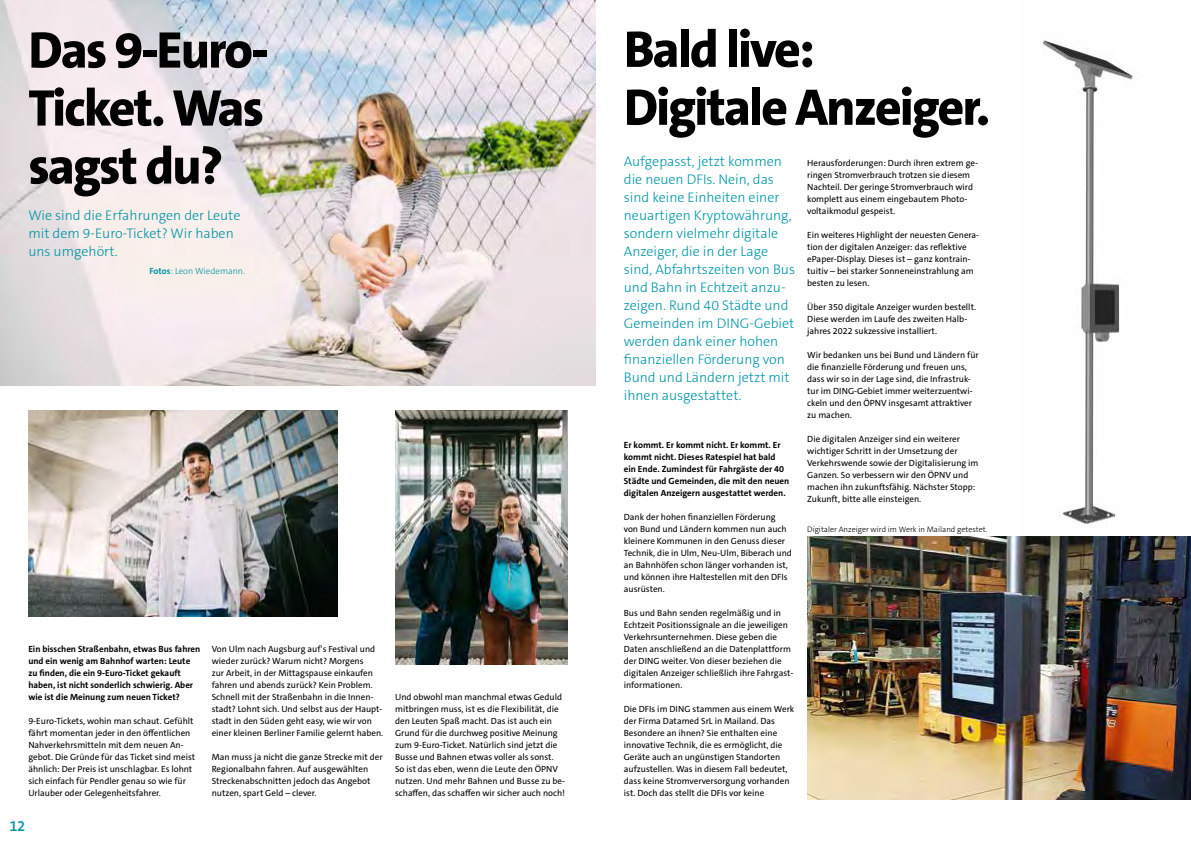
<style>
.page{position:relative;width:1191px;height:842px;background:#fff}
.page>*{position:absolute;margin:0;border:0;box-sizing:border-box;transform-origin:0 0}
.t1{font:800 52px/58px "The Sans C5";letter-spacing:-.04em;color:#000;text-align:justify}
.t2{font:600 15px "The Sans C5";color:#0095a5}
.t3{font:300 14px/18px "The Sans C5";color:#0097a8}
.t4{font:300 14px/18px "The Sans C5";color:#0095a5}
.t5{font:9px/12px "The Sans C5";color:#000}
.t6{font:700 9px/12px "The Sans C5";color:#000}
.t7{font:300 9px "The Sans C5";color:#0095a5}
.t8{font:300 8px "The Sans C5";color:#000}
.s1{font-weight:700}
</style>
<div class="page">
<img style="left:0;top:0;width:595px;height:385px">
<img style="left:28px;top:411px;width:310px;height:205px">
<img style="left:395px;top:411px;width:172px;height:253px">
<img style="left:1043px;top:38px;width:92px;height:487px">
<img style="left:807px;top:536px;width:384px;height:263px">
<h1 class="t1" style="left:28px;top:21px;width:242px">Das 9-Euro-Ticket. Was sagst du?</h1>
<h3 class="t4" style="left:28px;top:207px;width:213px">Wie sind die Erfahrungen der Leute mit dem 9-Euro-Ticket? Wir haben uns umgehört.</h3>
<p class="t7" style="left:149px;top:266px;width:97px"><span class="s1">Fotos</span>: Leon Wiedemann.</p>
<p class="t6" style="left:28px;top:643px;width:173px">Ein bisschen Straßenbahn, etwas Bus fahren und ein wenig am Bahnhof warten: Leute zu finden, die ein 9-Euro--Ticket gekauft haben, ist nicht sonderlich schwierig. Aber wie ist die Meinung zum neuen Ticket?</p>
<p class="t5" style="left:28px;top:715px;width:168px">9-Euro-Tickets, wohin man schaut. Gefühlt fährt momentan jeder in den öffentlichen Nahverkehrsmitteln mit dem neuen An&shy;gebot. Die Gründe für das Ticket sind meist ähnlich: Der Preis ist unschlagbar. Es lohnt sich einfach für Pendler genau so wie für Urlauber oder Gelegenheitsfahrer.</p>
<h2 class="t2" style="left:9px;top:816px;width:17px">12</h2>
<p class="t5" style="left:212px;top:643px;width:173px">Von Ulm nach Augsburg auf's Festival und wieder zurück? Warum nicht? Morgens<br>zur Arbeit, in der Mittagspause einkaufen fahren und abends zurück? Kein Problem.<br>Schnell mit der Straßenbahn in die Innen&shy;stadt? Lohnt sich. Und selbst aus der Haupt&shy;stadt in den Süden geht easy, wie wir von einer kleinen Berliner Familie gelernt haben.</p>
<p class="t5" style="left:212px;top:751px;width:172px">Man muss ja nicht die ganze Strecke mit der Regionalbahn fahren. Auf ausgewählten Streckenabschnitten jedoch das Angebot nutzen, spart Geld – clever.</p>
<p class="t5" style="left:395px;top:691px;width:172px">Und obwohl man manchmal etwas Geduld mitbringen muss, ist es die Flexibilität, die den Leuten Spaß macht. Das ist auch ein Grund für die durchweg positive Meinung zum 9-Euro-Ticket. Natürlich sind jetzt die Busse und Bahnen etwas voller als sonst.<br>So ist das eben, wenn die Leute den ÖPNV nutzen. Und mehr Bahnen und Busse zu be&shy;schaffen, das schaffen wir sicher auch noch!</p>
<h1 class="t1" style="left:624px;top:21px;width:368px">Bald live:<br>Digitale Anzeiger.</h1>
<p class="t3" style="left:624px;top:153px;width:173px">Aufgepasst, jetzt kommen die neuen DFIs. Nein, das sind keine Einheiten einer neuartigen Kryptowährung, sondern vielmehr digitale<br>Anzeiger, die in der Lage sind, Abfahrtszeiten von Bus und Bahn in Echtzeit anzu&shy;zeigen. Rund 40 Städte und<br>Gemeinden im DING-Gebiet werden dank einer hohen finanziellen Förderung von<br>Bund und Ländern jetzt mit ihnen ausgestattet.</p>
<p class="t6" style="left:624px;top:439px;width:167px">Er kommt. Er kommt nicht. Er kommt. Er kommt nicht. Dieses Ratespiel hat bald ein Ende. Zumindest für Fahrgäste der 40<br>Städte und Gemeinden, die mit den neuen digitalen Anzeigern ausgestattet werden.</p>
<p class="t5" style="left:624px;top:511px;width:169px">Dank der hohen finanziellen Förderung von Bund und Ländern kommen nun auch kleinere Kommunen in den Genuss dieser Technik, die in Ulm, Neu-Ulm, Biberach und an Bahnhöfen schon länger vorhanden ist, und können ihre Haltestellen mit den DFIs ausrüsten.</p>
<p class="t5" style="left:624px;top:607px;width:171px">Bus und Bahn senden regelmäßig und in Echtzeit Positionssignale an die jeweiligen Verkehrsunternehmen. Diese geben die Daten anschließend an die Datenplattform der DING weiter. Von dieser beziehen die digitalen Anzeiger schließlich ihre Fahrgast&shy;informationen.</p>
<p class="t5" style="left:624px;top:703px;width:172px">Die DFIs im DING stammen aus einem Werk der Firma Datamed SrL in Mailand. Das Besondere an ihnen? Sie enthalten eine innovative Technik, die es ermöglicht, die Geräte auch an ungünstigen Standorten aufzustellen. Was in diesem Fall bedeutet, dass keine Stromverversorgung vorhanden ist. Doch das stellt die DFIs vor keine</p>
<p class="t5" style="left:807px;top:157px;width:172px">Herausforderungen: Durch ihren extrem ge&shy;ringen Stromverbrauch trotzen sie diesem Nachteil. Der geringe Stromverbrauch wird komplett aus einem eingebautem Photo&shy;voltaikmodul gespeist.</p>
<p class="t5" style="left:807px;top:229px;width:173px">Ein weiteres Highlight der neuesten Genera&shy;tion der digitalen Anzeiger: das reflektive ePaper-Display. Dieses ist – ganz kontrain&shy;tuitiv – bei starker Sonneneinstrahlung am besten zu lesen.</p>
<p class="t5" style="left:807px;top:301px;width:170px">Über 350 digitale Anzeiger wurden bestellt.<br>Diese werden im Laufe des zweiten Halb&shy;jahres 2022 sukzessive installiert.</p>
<p class="t5" style="left:807px;top:349px;width:173px">Wir bedanken uns bei Bund und Ländern für die finanzielle Förderung und freuen uns, dass wir so in der Lage sind, die Infrastruk&shy;tur im DING-Gebiet immer weiterzuentwi&shy;ckeln und den ÖPNV insgesamt attraktiver zu machen.</p>
<p class="t5" style="left:807px;top:433px;width:173px">Die digitalen Anzeiger sind ein weiterer wichtiger Schritt in der Umsetzung der Verkehrswende sowie der Digitalisierung im Ganzen. So verbessern wir den ÖPNV und machen ihn zukunftsfähig. Nächster Stopp:<br>Zukunft, bitte alle einsteigen.</p>
<p class="t8" style="left:807px;top:525px;width:182px">Digitaler Anzeiger wird im Werk in Mailand getestet.</p>
</div>
